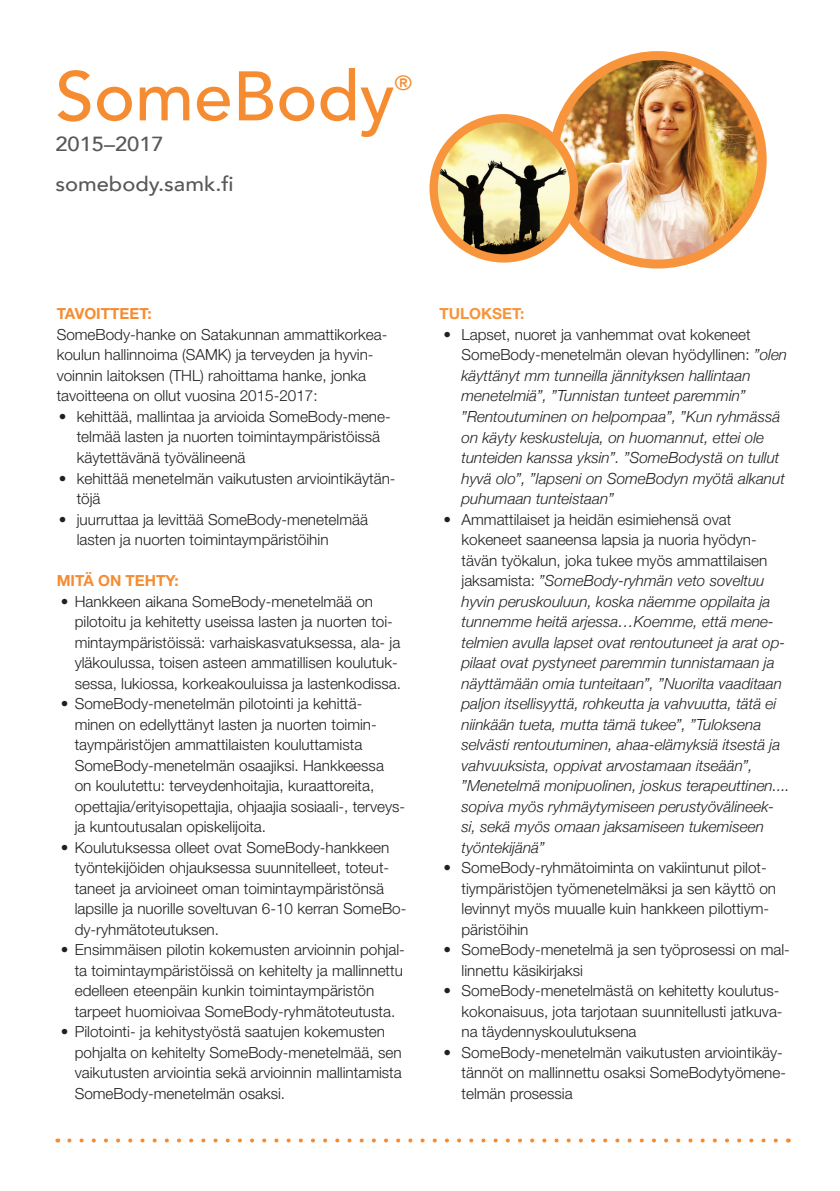
<style>
.page{position:relative;width:840px;height:1191px;background:#fff}
.page>*{position:absolute;margin:0;border:0;box-sizing:border-box;transform-origin:0 0}
.t1{font:500 69.2px "Avenir";color:#f68c32}
.t2{font:500 20.6px "Avenir";color:#f68c32;scale:1.08 1}
.t3{font:500 20.4px/40px "Avenir";color:#57585a;scale:1.08 1}
.t4{font:300 15.4px/20.4px "Helvetica Neue LT Std";color:#231f20}
.t5{font:italic 300 15.4px/20.4px "Helvetica Neue";color:#231f20}
.t6{font:700 15.4px "Helvetica Neue LT Std";color:#f68c32}
.t7{font:700 15.4px "Helvetica Neue LT Std";color:#f7943c}
.s1{font-family:"Helvetica Neue";font-style:italic}
.s2{font-family:"Helvetica Neue LT Std";font-style:normal}
</style>
<div class="page">
<svg style="left:69px;top:1138px;width:709px;height:4px"></svg>
<div style="left:549px;top:51px;width:217px;height:217px;background:#f7943c;border-radius:50%"></div>
<img style="left:557px;top:60px;width:200px;height:199px;border-radius:100px">
<div style="left:429px;top:114px;width:148px;height:149px;background:#f7943c;border-radius:50%"></div>
<img style="left:437px;top:122px;width:132px;height:132px;border-radius:66px">
<h1 class="t1" style="left:55px;top:36px;width:340px">SomeBody</h1>
<h2 class="t2" style="left:394px;top:65px;width:18px">®</h2>
<h3 class="t3" style="left:55px;top:122px;width:166px">2015–2017 somebody.samk.fi</h3>
<p class="t6" style="left:57px;top:304px;width:96px">TAVOITTEET:</p>
<p class="t4" style="left:57px;top:324px;width:332px">SomeBody-hanke on Satakunnan ammattikorkea&shy;koulun hallinnoima (SAMK) ja terveyden ja hyvin&shy;voinnin laitoksen (THL) rahoittama hanke, jonka tavoitteena on ollut vuosina 2015-2017:</p>
<p class="t4" style="left:77px;top:406px;width:315px;text-indent:-18px">• kehittää, mallintaa ja arvioida SomeBody-mene&shy;telmää lasten ja nuorten toimintaympäristöissä käytettävänä työvälineenä</p>
<p class="t4" style="left:77px;top:467px;width:320px;text-indent:-18px">• kehittää menetelmän vaikutusten arviointikäytän&shy;töjä</p>
<p class="t4" style="left:77px;top:508px;width:293px;text-indent:-18px">• juurruttaa ja levittää SomeBody-menetelmää lasten ja nuorten toimintaympäristöihin</p>
<p class="t6" style="left:57px;top:571px;width:124px">MITÄ ON TEHTY:</p>
<p class="t4" style="left:75px;top:590px;width:327px;text-indent:-14px">• Hankkeen aikana SomeBody-menetelmää on pilotoitu ja kehitetty useissa lasten ja nuorten toi&shy;mintaympäristöissä: varhaiskasvatuksessa, ala- ja yläkoulussa, toisen asteen ammatillisen koulutuk&shy;sessa, lukiossa, korkeakouluissa ja lastenkodissa.</p>
<p class="t4" style="left:75px;top:693px;width:332px;text-indent:-14px">• SomeBody-menetelmän pilotointi ja kehittä&shy;minen on edellyttänyt lasten ja nuorten toimin&shy;taympäristöjen ammattilaisten kouluttamista SomeBody-menetelmän osaajiksi. Hankkeessa<br>on koulutettu: terveydenhoitajia, kuraattoreita, opettajia/erityisopettajia, ohjaajia sosiaali-, terveys&shy;ja kuntoutusalan opiskelijoita.</p>
<p class="t4" style="left:75px;top:836px;width:333px;text-indent:-14px">• Koulutuksessa olleet ovat SomeBody-hankkeen työntekijöiden ohjauksessa suunnitelleet, toteut&shy;taneet ja arvioineet oman toimintaympäristönsä lapsille ja nuorille soveltuvan 6-10 kerran SomeBo&shy;dy-ryhmätoteutuksen.</p>
<p class="t4" style="left:75px;top:939px;width:331px;text-indent:-14px">• Ensimmäisen pilotin kokemusten arvioinnin pohjal&shy;ta toimintaympäristöissä on kehitelty ja mallinnettu edelleen eteenpäin kunkin toimintaympäristön tarpeet huomioivaa SomeBody-ryhmätoteutusta.</p>
<p class="t4" style="left:75px;top:1021px;width:328px;text-indent:-14px">• Pilotointi- ja kehitystyöstä saatujen kokemusten pohjalta on kehitelty SomeBody-menetelmää, sen vaikutusten arviointia sekä arvioinnin mallintamista SomeBody-menetelmän osaksi.</p>
<p class="t7" style="left:439px;top:304px;width:86px">TULOKSET:</p>
<p class="t4" style="left:461px;top:324px;width:327px;text-indent:-18px">• Lapset, nuoret ja vanhemmat ovat kokeneet<br>SomeBody-menetelmän olevan hyödyllinen: <span class="s1">”olen</span></p>
<p class="t5" style="left:461px;top:364px;width:325px">käyttänyt mm tunneilla jännityksen hallintaan menetelmiä”, ”Tunnistan tunteet paremmin” ”Rentoutuminen on helpompaa”, ”Kun ryhmässä on käyty keskusteluja, on huomannut, ettei ole tunteiden kanssa yksin”. ”SomeBodystä on tullut hyvä olo”, ”lapseni on SomeBodyn myötä alkanut puhumaan tunteistaan”</p>
<p class="t4" style="left:461px;top:508px;width:307px;text-indent:-18px">• Ammattilaiset ja heidän esimiehensä ovat kokeneet saaneensa lapsia ja nuoria hyödyn&shy;tävän työkalun, joka tukee myös ammattilaisen</p>
<p class="t5" style="left:461px;top:569px;width:330px"><span class="s2">jaksamista:</span> ”SomeBody-ryhmän veto soveltuu hyvin peruskouluun, koska näemme oppilaita ja tunnemme heitä arjessa…Koemme, että mene&shy;telmien avulla lapset ovat rentoutuneet ja arat op&shy;pilaat ovat pystyneet paremmin tunnistamaan ja näyttämään omia tunteitaan”, ”Nuorilta vaaditaan paljon itsellisyyttä, rohkeutta ja vahvuutta, tätä ei niinkään tueta, mutta tämä tukee”, ”Tuloksena selvästi rentoutuminen, ahaa-elämyksiä itsestä ja vahvuuksista, oppivat arvostamaan itseään”, ”Menetelmä monipuolinen, joskus terapeuttinen.... sopiva myös ryhmäytymiseen perustyövälineek&shy;si, sekä myös omaan jaksamiseen tukemiseen työntekijänä”</p>
<p class="t4" style="left:461px;top:857px;width:316px;text-indent:-18px">• SomeBody-ryhmätoiminta on vakiintunut pilot&shy;tiympäristöjen työmenetelmäksi ja sen käyttö on levinnyt myös muualle kuin hankkeen pilottiym&shy;päristöihin</p>
<p class="t4" style="left:461px;top:939px;width:330px;text-indent:-18px">• SomeBody-menetelmä ja sen työprosessi on mal&shy;linnettu käsikirjaksi</p>
<p class="t4" style="left:461px;top:980px;width:322px;text-indent:-18px">• SomeBody-menetelmästä on kehitetty koulutus&shy;kokonaisuus, jota tarjotaan suunnitellusti jatkuva&shy;na täydennyskoulutuksena</p>
<p class="t4" style="left:461px;top:1041px;width:326px;text-indent:-18px">• SomeBody-menetelmän vaikutusten arviointikäy&shy;tännöt on mallinnettu osaksi SomeBodytyömene&shy;telmän prosessia</p>
</div>
